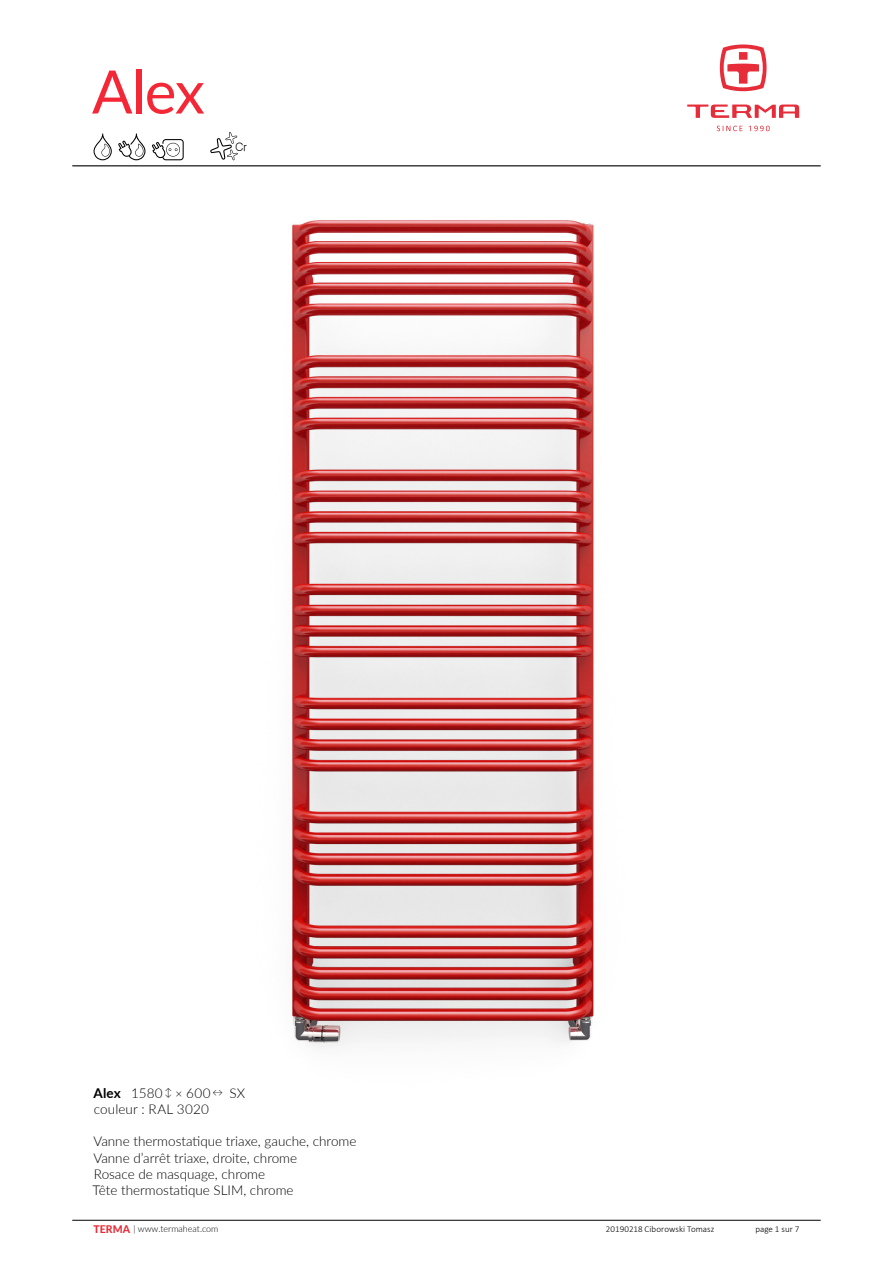
<style>
.page{position:relative;width:893px;height:1263px;background:#fff}
.page>*{position:absolute;margin:0;border:0;box-sizing:border-box;transform-origin:0 0}
.t1{font:60px "Lato";color:#f32735}
.opisy_zdjęć{font:300 13.5px "Lato";color:#000}
.t2{font:11.7px "Gulim";color:#000}
.t3{font:300 9px "Calibri";letter-spacing:.005em;color:#000}
.t4{font:300 9px "Lato";color:#000}
.s1{font-weight:700}
.s2{font-size:10.5px}
.s3{font-size:12px}
.s4{font-weight:800;font-size:10.5px;color:#e72d39}
</style>
<div class="page">
<svg style="left:94px;top:133px;width:18px;height:27px"></svg>
<svg style="left:118px;top:133px;width:27px;height:27px"></svg>
<svg style="left:152px;top:139px;width:32px;height:21px"></svg>
<svg style="left:210px;top:132px;width:28px;height:28px"></svg>
<hr style="left:72px;top:165px;width:749px;height:1px;background:#000">
<img style="left:292px;top:220px;width:302px;height:828px">
<hr style="left:72px;top:1220px;width:749px;height:1px;background:#000">
<svg style="left:720px;top:44px;width:46px;height:47px"></svg>
<svg style="left:687px;top:105px;width:112px;height:13px"></svg>
<svg style="left:717px;top:126px;width:25px;height:5px"></svg>
<svg style="left:749px;top:126px;width:21px;height:5px"></svg>
<h1 class="t1" style="left:92px;top:49px;width:114px">Alex</h1>
<p class="t2" style="left:235px;top:141px;width:13px">Cr</p>
<p class="opisy_zdjęć" style="left:93px;top:1083px;width:153px"><span class="s1">Alex</span> 1580 <span class="s2">↕</span> <span class="s3">×</span> 600 <span class="s2">↔</span> SX</p>
<p class="opisy_zdjęć" style="left:94px;top:1100px;width:117px">couleur : RAL 3020</p>
<p class="opisy_zdjęć" style="left:93px;top:1132px;width:265px">Vanne thermostatique triaxe, gauche, chrome</p>
<p class="opisy_zdjęć" style="left:93px;top:1148px;width:205px">Vanne d’arrêt triaxe, droite, chrome</p>
<p class="opisy_zdjęć" style="left:94px;top:1164px;width:173px">Rosace de masquage, chrome</p>
<p class="opisy_zdjęć" style="left:93px;top:1181px;width:203px">Tête thermostatique SLIM, chrome</p>
<p class="t4" style="left:94px;top:1222px;width:126px"><span class="s4">TERMA</span> | www.termaheat.com</p>
<p class="t3" style="left:606px;top:1223px;width:110px">20190218 Ciborowski Tomasz</p>
<p class="t3" style="left:755px;top:1223px;width:46px">page 1 sur 7</p>
</div>
